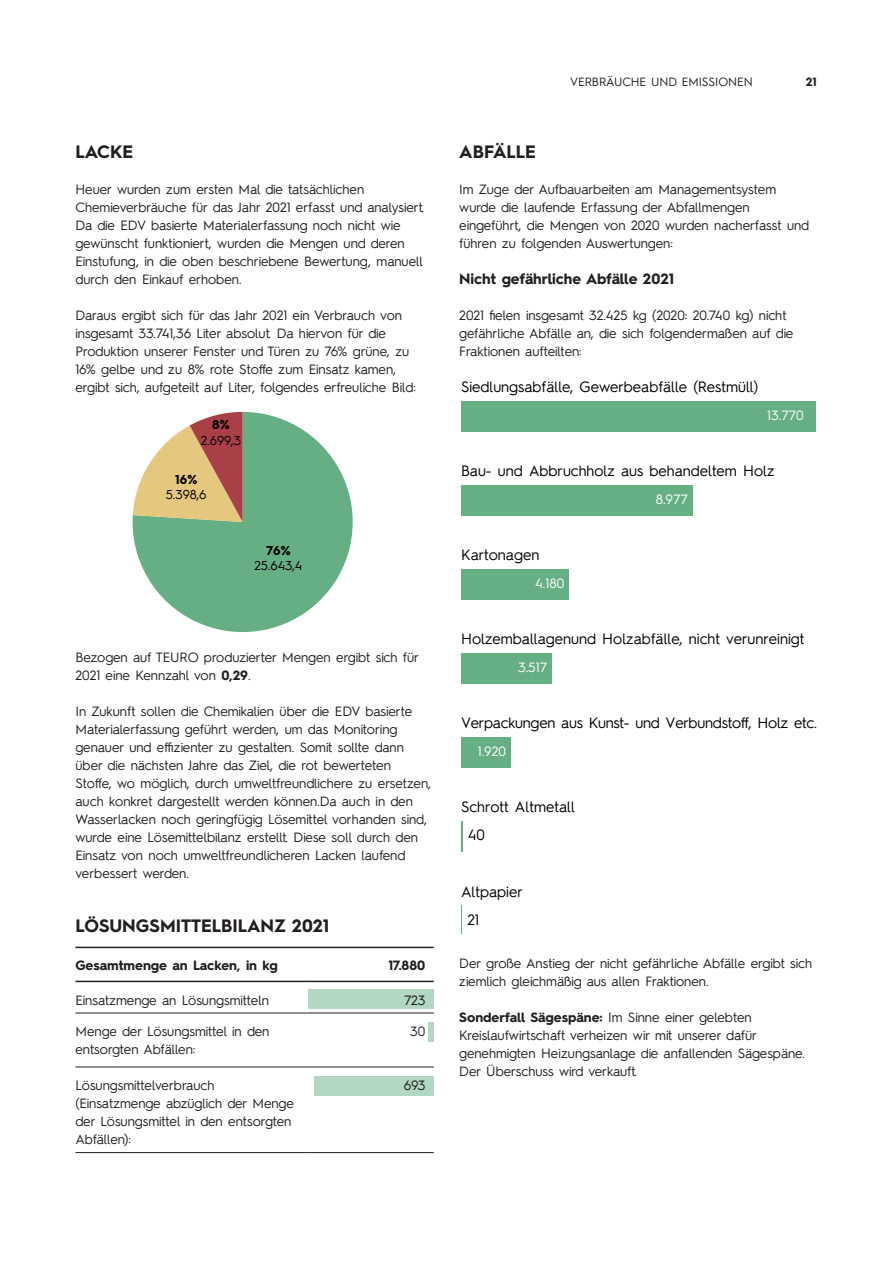
<style>
.page{position:relative;width:893px;height:1263px;background:#fff}
.page>*{position:absolute;margin:0;border:0;box-sizing:border-box;transform-origin:0 0}
.t1{font:700 18px "Hurme Geometric Sans 2";color:#231f20}
.t2{font:15px/27.9px "Hurme Geometric Sans 2";color:#000}
.t3{font:700 15px "Hurme Geometric Sans 2";letter-spacing:-.01em;color:#231f20}
.t4{font:13.5px/18px "Hurme Geometric Sans 2";color:#231f20}
.t5{font:700 13.5px "Hurme Geometric Sans 2";color:#231f20}
.t6{font:13.5px "Hurme Geometric Sans 2";color:#fff}
.t7{font:12.9px "Hurme Geometric Sans 2";color:#000}
.t8{font:700 12.9px "Hurme Geometric Sans 2";color:#000}
.t9{font:12px "Hurme Geometric Sans 2";color:#231f20}
.t10{font:700 12px "Hurme Geometric Sans 2";color:#231f20}
.s1{font-weight:700}
</style>
<div class="page">
<svg style="left:132px;top:412px;width:221px;height:220px;fill:#66af84"></svg>
<svg style="left:133px;top:412px;width:110px;height:110px"></svg>
<hr style="left:75px;top:947px;width:231px;height:1px;background:#231f20">
<hr style="left:306px;top:947px;width:128px;height:1px;background:#231f20">
<hr style="left:75px;top:981px;width:231px;height:1px;background:#231f20">
<hr style="left:306px;top:981px;width:128px;height:1px;background:#231f20">
<hr style="left:75px;top:1013px;width:231px;height:1px;background:#231f20">
<hr style="left:306px;top:1013px;width:128px;height:1px;background:#231f20">
<hr style="left:75px;top:1067px;width:231px;height:1px;background:#231f20">
<hr style="left:306px;top:1067px;width:128px;height:1px;background:#231f20">
<hr style="left:75px;top:1152px;width:231px;height:1px;background:#231f20">
<hr style="left:306px;top:1152px;width:128px;height:1px;background:#231f20">
<div style="left:461px;top:401px;width:355px;height:30px;background:#66af84"></div>
<div style="left:461px;top:485px;width:231px;height:31px;background:#66af84"></div>
<div style="left:461px;top:569px;width:108px;height:30px;background:#66af84"></div>
<div style="left:461px;top:653px;width:91px;height:30px;background:#66af84"></div>
<div style="left:461px;top:737px;width:50px;height:30px;background:#66af84"></div>
<hr style="left:461px;top:821px;width:1px;height:31px;background:#66af84">
<svg style="left:461px;top:905px;width:1px;height:28px"></svg>
<div style="left:309px;top:989px;width:125px;height:20px;background:#b2d7c2"></div>
<div style="left:429px;top:1022px;width:5px;height:20px;background:#b2d7c2"></div>
<div style="left:314px;top:1076px;width:120px;height:20px;background:#b2d7c2"></div>
<h1 class="t1" style="left:75px;top:142px;width:59px">LACKE</h1>
<p class="t4" style="left:75px;top:181px;width:350px">Heuer wurden zum ersten Mal die tatsächlichen Chemieverbräuche für das Jahr 2021 erfasst und analysiert .<br>Da die EDV basierte Materialerfassung noch nicht wie gewünscht funktioniert, wurden die Mengen und deren Einstufung, in die oben beschriebene Bewertung, manuell durch den Einkauf erhoben .</p>
<p class="t4" style="left:75px;top:307px;width:342px">Daraus ergibt sich für das Jahr 2021 ein Verbrauch von insgesamt 33 .741,36 Liter absolut . Da hiervon für die Produktion unserer Fenster und Türen zu 76% grüne, zu 16% gelbe und zu 8% rote Stoffe zum Einsatz kamen, ergibt sich, aufgeteilt auf Liter, folgendes erfreuliche Bild:</p>
<p class="t8" style="left:212px;top:418px;width:19px">8%</p>
<p class="t7" style="left:201px;top:434px;width:42px">2 .699,3</p>
<p class="t8" style="left:175px;top:472px;width:23px">16%</p>
<p class="t7" style="left:166px;top:488px;width:42px">5 .398,6</p>
<p class="t8" style="left:266px;top:543px;width:26px">76%</p>
<p class="t7" style="left:254px;top:559px;width:49px">25 .643,4</p>
<p class="t4" style="left:75px;top:649px;width:345px">Bezogen auf TEURO produzierter Mengen ergibt sich für<br>2021 eine Kennzahl von <span class="s1">0,29</span> .</p>
<p class="t4" style="left:75px;top:703px;width:357px">In Zukunft sollen die Chemikalien über die EDV basierte Materialerfassung geführt werden, um das Monitoring genauer und effizienter zu gestalten. Somit sollte dann über die nächsten Jahre das Ziel, die rot bewerteten<br>Stoffe, wo möglich, durch umweltfreundlichere zu ersetzen, auch konkret dargestellt werden können .Da auch in den Wasserlacken noch geringfügig Lösemittel vorhanden sind, wurde eine Lösemittelbilanz erstellt . Diese soll durch den Einsatz von noch umweltfreundlicheren Lacken laufend verbessert werden .</p>
<h1 class="t1" style="left:75px;top:916px;width:255px">LÖSUNGSMITTELBILANZ 2021</h1>
<p class="t5" style="left:75px;top:958px;width:204px">Gesamtmenge an Lacken, in kg</p>
<p class="t5" style="left:388px;top:958px;width:38px">17.880</p>
<p class="t4" style="left:75px;top:991px;width:195px">Einsatzmenge an Lösungsmitteln</p>
<p class="t4" style="left:404px;top:991px;width:23px">723</p>
<p class="t4" style="left:75px;top:1023px;width:195px">Menge der Lösungsmittel in den entsorgten Abfällen:</p>
<p class="t4" style="left:410px;top:1023px;width:17px">30</p>
<p class="t4" style="left:75px;top:1077px;width:220px">Lösungsmittelverbrauch (Einsatzmenge abzüglich der Menge der Lösungsmittel in den entsorgten<br>Abfällen):</p>
<p class="t4" style="left:404px;top:1077px;width:23px">693</p>
<p class="t9" style="left:570px;top:76px;width:184px">VERBRÄUCHE UND EMISSIONEN</p>
<p class="t10" style="left:806px;top:75px;width:12px">21</p>
<h1 class="t1" style="left:459px;top:142px;width:78px">ABFÄLLE</h1>
<p class="t4" style="left:459px;top:181px;width:352px">Im Zuge der Aufbauarbeiten am Managementsystem wurde die laufende Erfassung der Abfallmengen eingeführt, die Mengen von 2020 wurden nacherfasst und führen zu folgenden Auswertungen:</p>
<p class="t3" style="left:459px;top:271px;width:216px">Nicht gefährliche Abfälle 2021</p>
<p class="t4" style="left:459px;top:305px;width:336px">2021 fielen insgesamt 32.425 kg (2020: 20.740 kg) nicht gefährliche Abfälle an, die sich folgendermaßen auf die<br>Fraktionen aufteilten:</p>
<p class="t2" style="left:461px;top:374px;width:299px">Siedlungsabfälle, Gewerbeabfälle (Restmüll)</p>
<p class="t6" style="left:767px;top:409px;width:38px">13 .770</p>
<p class="t2" style="left:461px;top:458px;width:315px">Bau- und Abbruchholz aus behandeltem Holz</p>
<p class="t6" style="left:656px;top:493px;width:34px">8 .977</p>
<p class="t2" style="left:461px;top:542px;width:80px">Kartonagen</p>
<p class="t6" style="left:535px;top:577px;width:31px">4 .180</p>
<p class="t2" style="left:461px;top:626px;width:345px">Holzemballagenund Holzabfälle, nicht verunreinigt</p>
<p class="t6" style="left:518px;top:661px;width:31px">3 .517</p>
<p class="t2" style="left:461px;top:708px;width:357px">Verpackungen aus Kunst- und Verbundstoff, Holz etc.</p>
<p class="t6" style="left:478px;top:745px;width:30px">1 .920</p>
<p class="t2" style="left:468px;top:794px;width:109px;text-indent:-7px">Schrott Altmetall<br>40</p>
<p class="t2" style="left:467px;top:878px;width:57px;text-indent:-6px">Altpapier<br>21</p>
<p class="t4" style="left:459px;top:955px;width:354px">Der große Anstieg der nicht gefährliche Abfälle ergibt sich ziemlich gleichmäßig aus allen Fraktionen .</p>
<p class="t4" style="left:459px;top:1009px;width:347px"><span class="s1">Sonderfall Sägespäne:</span> Im Sinne einer gelebten Kreislaufwirtschaft verheizen wir mit unserer dafür genehmigten Heizungsanlage die anfallenden Sägespäne .<br>Der Überschuss wird verkauft .</p>
</div>
